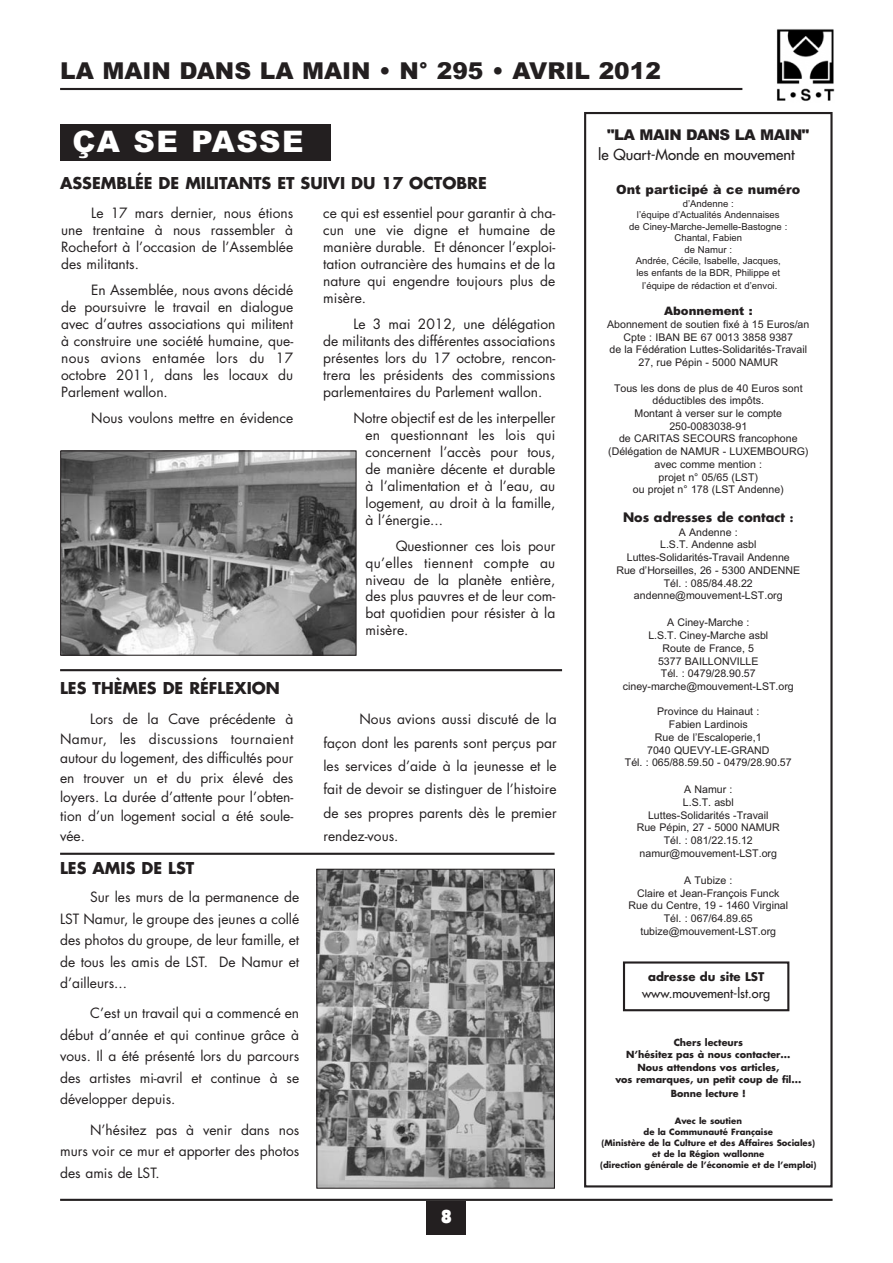
<style>
.page{position:relative;width:893px;height:1263px;background:#fff}
.page>*{position:absolute;margin:0;border:0;box-sizing:border-box;transform-origin:0 0}
.t1{font:900 29.7px "Arial";letter-spacing:.045em;color:#fff}
.t2{font:900 23.25px "Arial";color:#231f20}
.t3{font:900 19.05px "Itc Kabel";color:#fff}
.t4{font:700 15.9px "Futura";color:#231f20}
.t5{font:14.85px "Futura";color:#231f20}
.t6{font:900 14.85px "Arial";letter-spacing:-.035em;color:#231f20}
.t7{font:13.8px/17px "Futura";color:#231f20;text-align:justify}
.t8{font:900 12.75px "Arial";color:#231f20}
.t9{font:700 12.75px "Futura";color:#231f20}
.t10{font:12.75px "Futura";color:#231f20}
.t11{font:700 11.7px "Futura";color:#231f20}
.t12{font:900 11.7px "Arial";color:#231f20}
.t13{font:10.65px/12.8px "Arial";color:#231f20;text-align:center}
.t14{font:9.6px/11.4px "Arial";color:#231f20;text-align:center}
.t15{font:700 9.6px/12.5px "Futura";color:#231f20;text-align:center}
.t16{font:700 8.55px/11.1px "Futura";color:#231f20;text-align:center}
.s1{font-size:10.65px}
</style>
<div class="page">
<div style="left:427px;top:1201px;width:39px;height:33px;background:#231f20"></div>
<hr style="left:60px;top:1199px;width:772px;height:2px;background:#231f20">
<div style="left:60px;top:124px;width:271px;height:36px;background:#231f20"></div>
<img style="left:777px;top:29px;width:58px;height:72px">
<hr style="left:60px;top:88px;width:682px;height:2px;background:#231f20">
<hr style="left:60px;top:669px;width:502px;height:2px;background:#231f20">
<div style="left:584px;top:112px;width:248px;height:1076px;border:2px solid #231f20"></div>
<div style="left:623px;top:961px;width:166px;height:50px;border:2px solid #231f20"></div>
<img style="left:62px;top:452px;width:293px;height:202px">
<div style="left:60px;top:450px;width:297px;height:206px;border:1px solid #231f20"></div>
<img style="left:318px;top:871px;width:235px;height:316px">
<div style="left:316px;top:869px;width:239px;height:320px;border:1px solid #231f20"></div>
<hr style="left:60px;top:853px;width:494px;height:2px;background:#231f20">
<h2 class="t2" style="left:60px;top:57px;width:602px">LA MAIN DANS LA MAIN • N° 295 • AVRIL 2012</h2>
<h1 class="t1" style="left:72px;top:124px;width:233px">ÇA SE PASSE</h1>
<p class="t4" style="left:60px;top:176px;width:428px">ASSEMBLÉE DE MILITANTS ET SUIVI DU 17 OCTOBRE</p>
<p class="t7" style="left:61px;top:206px;width:234px;text-indent:30px">Le 17 mars dernier, nous étions une trentaine à nous rassembler à Rochefort à l’occasion de l’Assemblée des militants.</p>
<p class="t7" style="left:61px;top:283px;width:234px;text-indent:30px">En Assemblée, nous avons décidé de poursuivre le travail en dialogue avec d’autres associations qui militent à construire une société humaine, que&shy;nous avions entamée lors du 17 octobre 2011, dans les locaux du Parlement wallon.</p>
<p class="t7" style="left:91px;top:410px;width:203px">Nous voulons mettre en évidence</p>
<p class="t4" style="left:60px;top:681px;width:221px">LES THÈMES DE RÉFLEXION</p>
<p class="t7" style="left:323px;top:206px;width:234px">ce qui est essentiel pour garantir à cha&shy;cun une vie digne et humaine de manière durable. Et dénoncer l’exploi&shy;tation outrancière des humains et de la nature qui engendre toujours plus de misère.</p>
<p class="t7" style="left:323px;top:317px;width:234px;text-indent:30px">Le 3 mai 2012, une délégation de militants des différentes associations présentes lors du 17 octobre, rencon&shy;trera les présidents des commissions parlementaires du Parlement wallon.</p>
<p class="t7" style="left:366px;top:410px;width:191px;text-indent:-12px">Notre objectif est de les interpeller en questionnant les lois qui concernent l’accès pour tous, de manière décente et durable à l’alimentation et à l’eau, au logement, au droit à la famille, à l’énergie...</p>
<p class="t7" style="left:366px;top:538px;width:191px;text-indent:30px">Questionner ces lois pour qu’elles tiennent compte au niveau de la planète entière, des plus pauvres et de leur com&shy;bat quotidien pour résister à la misère.</p>
<p class="t7" style="left:60px;top:711px;width:235px;line-height:19.5px;text-indent:30px">Lors de la Cave précédente à Namur, les discussions tournaient autour du logement, des difficultés pour en trouver un et du prix élevé des loyers. La durée d’attente pour l’obten&shy;tion d’un logement social a été soule&shy;vée.</p>
<p class="t7" style="left:323px;top:709px;width:235px;line-height:23.4px;text-indent:36px">Nous avions aussi discuté de la façon dont les parents sont perçus par les services d’aide à la jeunesse et le fait de devoir se distinguer de l’histoire de ses propres parents dès le premier rendez-vous.</p>
<p class="t4" style="left:60px;top:861px;width:136px">LES AMIS DE LST</p>
<p class="t7" style="left:60px;top:888px;width:241px;line-height:21.5px;text-indent:30px">Sur les murs de la permanence de LST Namur, le groupe des jeunes a collé des photos du groupe, de leur famille, et de tous les amis de LST. De Namur et d’ailleurs...</p>
<p class="t7" style="left:60px;top:1004px;width:241px;line-height:21.5px;text-indent:30px">C’est un travail qui a commencé en début d’année et qui continue grâce à vous. Il a été présenté lors du parcours des artistes mi-avril et continue à se développer depuis.</p>
<p class="t7" style="left:60px;top:1120px;width:241px;line-height:21.5px;text-indent:30px">N’hésitez pas à venir dans nos murs voir ce mur et apporter des photos des amis de LST.</p>
<h3 class="t3" style="left:441px;top:1209px;width:12px">8</h3>
<p class="t6" style="left:607px;top:126px;width:204px">"LA MAIN DANS LA MAIN"</p>
<p class="t5" style="left:598px;top:147px;width:198px">le Quart-Monde en mouvement</p>
<p class="t8" style="left:616px;top:182px;width:186px">Ont participé à ce numéro</p>
<p class="t14" style="left:629px;top:199px;width:160px">d’Andenne :<br>l’équipe d’Actualités Andennaises<br>de Ciney-Marche-Jemelle-Bastogne :<br>Chantal, Fabien<br>de Namur :<br>Andrée, Cécile, Isabelle, Jacques, les enfants de la BDR, Philippe et</p>
<p class="t14" style="left:642px;top:280px;width:137px">l’équipe de rédaction et d’envoi.</p>
<p class="t12" style="left:664px;top:304px;width:90px">Abonnement :</p>
<p class="t13" style="left:607px;top:319px;width:204px">Abonnement de soutien fixé à 15 Euros/an Cpte : IBAN BE 67 0013 3858 9387<br>de la Fédération Luttes-Solidarités-Travail 27, rue Pépin - 5000 NAMUR</p>
<p class="t13" style="left:608px;top:383px;width:202px">Tous les dons de plus de 40 Euros sont déductibles des impôts.<br>Montant à verser sur le compte<br>250-0083038-91<br>de CARITAS SECOURS francophone (Délégation de NAMUR - LUXEMBOURG) avec comme mention :<br>projet n° 05/65 (LST)<br>ou projet n° 178 (LST Andenne)</p>
<p class="t9" style="left:623px;top:511px;width:172px">Nos adresses de contact <span class="s1">:</span></p>
<p class="t13" style="left:616px;top:527px;width:185px">A Andenne :<br>L.S.T. Andenne asbl<br>Luttes-Solidarités-Travail Andenne<br>Rue d’Horseilles, 26 - 5300 ANDENNE<br>Tél. : 085/84.48.22 andenne@mouvement-LST.org</p>
<p class="t13" style="left:623px;top:617px;width:173px">A Ciney-Marche :<br>L.S.T. Ciney-Marche asbl<br>Route de France, 5<br>5377 BAILLONVILLE<br>Tél. : 0479/28.90.57 ciney-marche@mouvement-LST.org</p>
<p class="t13" style="left:625px;top:706px;width:168px">Province du Hainaut :<br>Fabien Lardinois<br>Rue de l’Escaloperie,1<br>7040 QUEVY-LE-GRAND<br>Tél. : 065/88.59.50 - 0479/28.90.57</p>
<p class="t13" style="left:637px;top:784px;width:145px">A Namur :<br>L.S.T. asbl<br>Luttes-Solidarités -Travail<br>Rue Pépin, 27 - 5000 NAMUR<br>Tél. : 081/22.15.12 namur@mouvement-LST.org</p>
<p class="t13" style="left:628px;top:875px;width:161px">A Tubize :<br>Claire et Jean-François Funck<br>Rue du Centre, 19 - 1460 Virginal<br>Tél. : 067/64.89.65 tubize@mouvement-LST.org</p>
<p class="t11" style="left:648px;top:972px;width:118px">adresse du site LST</p>
<p class="t10" style="left:642px;top:987px;width:130px">www.mouvement-lst.org</p>
<p class="t15" style="left:615px;top:1037px;width:187px">Chers lecteurs<br>N’hésitez pas à nous contacter...<br>Nous attendons vos articles,<br>vos remarques, un petit coup de fil...</p>
<p class="t15" style="left:671px;top:1088px;width:77px">Bonne lecture !</p>
<p class="t16" style="left:600px;top:1116px;width:218px">Avec le soutien<br>de la Communauté Française<br>(Ministère de la Culture et des Affaires Sociales) et de la Région wallonne<br>(direction générale de l’économie et de l’emploi)</p>
</div>
